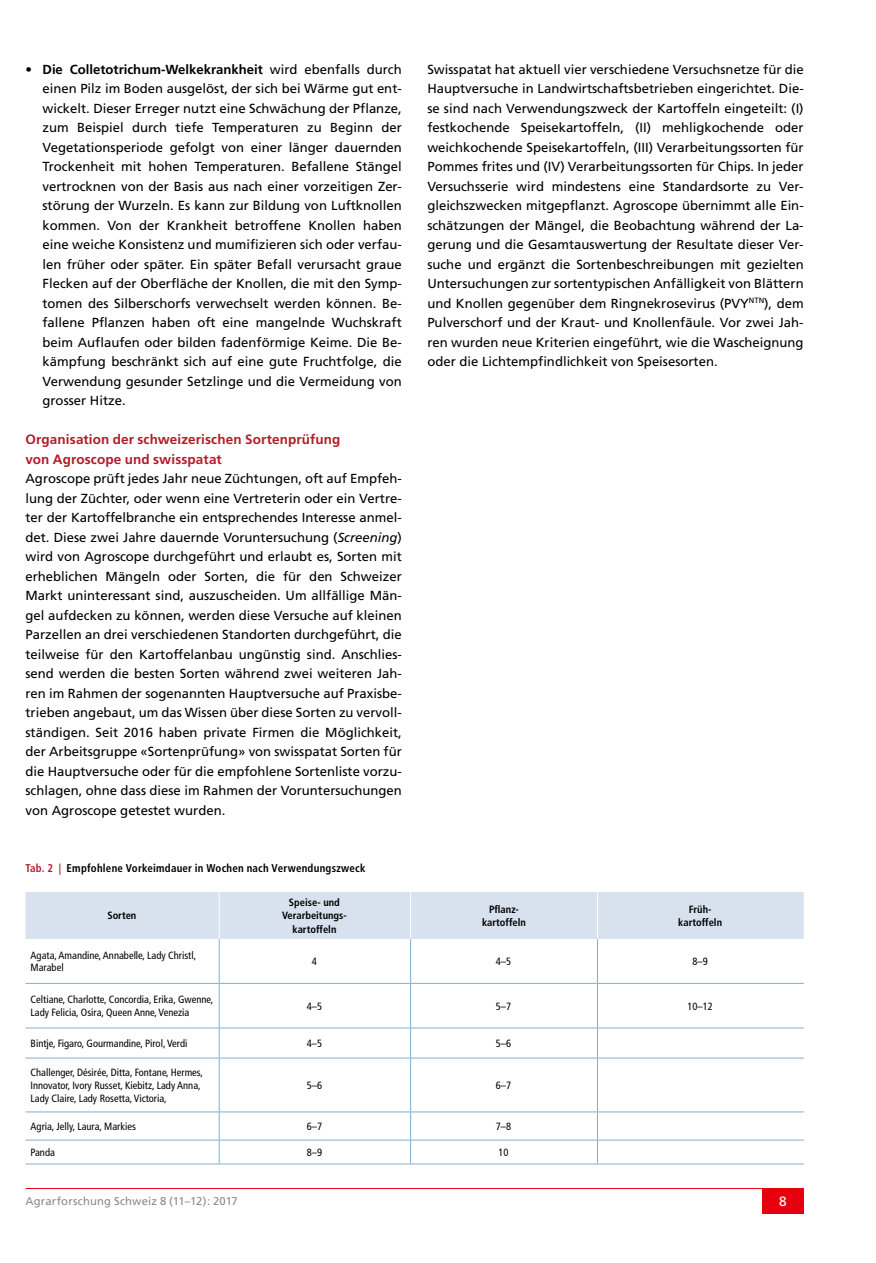
<style>
.page{position:relative;width:876px;height:1263px;background:#fff}
.page>*{position:absolute;margin:0;border:0;box-sizing:border-box;transform-origin:0 0}
.t1{font:700 13.5px/19.5px "Frutiger";letter-spacing:.01em;color:#b21c27}
.t2{font:13.5px "Frutiger";color:#fff}
.t3{font:13.2px/19.5px "Frutiger";color:#000;text-align:justify}
.t4{font:700 condensed 11.25px "Frutiger";letter-spacing:.02em;color:#000}
.t5{font:11.25px "Frutiger";letter-spacing:.015em;color:#878988}
.t6{font:condensed 10.5px/12.6px "Frutiger";color:#000}
.t7{font:700 condensed 10.5px/13.5px "Frutiger";color:#000;text-align:center}
.s1{font-weight:700}
.s2{font-style:italic}
.s3{color:#b21c27}
</style>
<div class="page">
<hr style="left:26px;top:1188px;width:778px;height:1px;background:#e7000e">
<div style="left:762px;top:1188px;width:42px;height:26px;background:#e7000e"></div>
<div style="left:26px;top:892px;width:778px;height:47px;background:#d7e2ee"></div>
<hr style="left:219px;top:939px;width:1px;height:44px;background:#84adcc">
<hr style="left:410px;top:939px;width:1px;height:44px;background:#84adcc">
<hr style="left:597px;top:939px;width:1px;height:44px;background:#84adcc">
<hr style="left:219px;top:984px;width:1px;height:43px;background:#84adcc">
<hr style="left:410px;top:984px;width:1px;height:43px;background:#84adcc">
<hr style="left:597px;top:984px;width:1px;height:43px;background:#84adcc">
<hr style="left:219px;top:1028px;width:1px;height:30px;background:#84adcc">
<hr style="left:410px;top:1028px;width:1px;height:30px;background:#84adcc">
<hr style="left:597px;top:1028px;width:1px;height:30px;background:#84adcc">
<hr style="left:219px;top:1058px;width:1px;height:53px;background:#84adcc">
<hr style="left:410px;top:1058px;width:1px;height:53px;background:#84adcc">
<hr style="left:597px;top:1058px;width:1px;height:53px;background:#84adcc">
<svg style="left:219px;top:1112px;width:1px;height:51px"></svg>
<svg style="left:410px;top:1112px;width:1px;height:51px"></svg>
<svg style="left:597px;top:1112px;width:1px;height:51px"></svg>
<hr style="left:26px;top:983px;width:193px;height:1px;background:#84adcc">
<hr style="left:219px;top:983px;width:192px;height:1px;background:#84adcc">
<hr style="left:411px;top:983px;width:186px;height:1px;background:#84adcc">
<hr style="left:597px;top:983px;width:207px;height:1px;background:#84adcc">
<hr style="left:26px;top:1027px;width:193px;height:1px;background:#84adcc">
<hr style="left:219px;top:1027px;width:192px;height:1px;background:#84adcc">
<hr style="left:411px;top:1027px;width:186px;height:1px;background:#84adcc">
<hr style="left:597px;top:1027px;width:207px;height:1px;background:#84adcc">
<hr style="left:26px;top:1058px;width:193px;height:1px;background:#84adcc">
<hr style="left:219px;top:1058px;width:192px;height:1px;background:#84adcc">
<hr style="left:411px;top:1058px;width:186px;height:1px;background:#84adcc">
<hr style="left:597px;top:1058px;width:207px;height:1px;background:#84adcc">
<hr style="left:26px;top:1111px;width:193px;height:1px;background:#84adcc">
<hr style="left:219px;top:1111px;width:192px;height:1px;background:#84adcc">
<hr style="left:411px;top:1111px;width:186px;height:1px;background:#84adcc">
<hr style="left:597px;top:1111px;width:207px;height:1px;background:#84adcc">
<hr style="left:26px;top:1140px;width:193px;height:1px;background:#84adcc">
<hr style="left:219px;top:1140px;width:192px;height:1px;background:#84adcc">
<hr style="left:411px;top:1140px;width:186px;height:1px;background:#84adcc">
<hr style="left:597px;top:1140px;width:207px;height:1px;background:#84adcc">
<hr style="left:26px;top:1163px;width:193px;height:1px;background:#84adcc">
<hr style="left:219px;top:1163px;width:192px;height:1px;background:#84adcc">
<hr style="left:411px;top:1163px;width:186px;height:1px;background:#84adcc">
<hr style="left:597px;top:1163px;width:207px;height:1px;background:#84adcc">
<hr style="left:219px;top:892px;width:1px;height:47px;background:#fff">
<hr style="left:410px;top:892px;width:1px;height:47px;background:#fff">
<hr style="left:597px;top:892px;width:1px;height:47px;background:#fff">
<p class="t3" style="left:43px;top:59px;width:361px;text-indent:-17px">• <span class="s1">Die Colletotrichum-Welkekrankheit</span> wird ebenfalls durch einen Pilz im Boden ausgelöst, der sich bei Wärme gut ent&shy;wickelt. Dieser Erreger nutzt eine Schwächung der Pflanze, zum Beispiel durch tiefe Temperaturen zu Beginn der Vegetationsperiode gefolgt von einer länger dauernden Trockenheit mit hohen Temperaturen. Befallene Stängel vertrocknen von der Basis aus nach einer vorzeitigen Zer&shy;störung der Wurzeln. Es kann zur Bildung von Luftknollen kommen. Von der Krankheit betroffene Knollen haben eine weiche Konsistenz und mumifizieren sich oder verfau&shy;len früher oder später. Ein später Befall verursacht graue Flecken auf der Oberfläche der Knollen, die mit den Symp&shy;tomen des Silberschorfs verwechselt werden können. Be&shy;fallene Pflanzen haben oft eine mangelnde Wuchskraft beim Auflaufen oder bilden fadenförmige Keime. Die Be&shy;kämpfung beschränkt sich auf eine gute Fruchtfolge, die Verwendung gesunder Setzlinge und die Vermeidung von grosser Hitze.</p>
<p class="t1" style="left:26px;top:429px;width:316px">Organisation der schweizerischen Sortenprüfung von Agroscope und swisspatat</p>
<p class="t3" style="left:26px;top:469px;width:378px">Agroscope prüft jedes Jahr neue Züchtungen, oft auf Empfeh&shy;lung der Züchter, oder wenn eine Vertreterin oder ein Vertre&shy;ter der Kartoffelbranche ein entsprechendes Interesse anmel&shy;det. Diese zwei Jahre dauernde Voruntersuchung (<span class="s2">Screening</span>) wird von Agroscope durchgeführt und erlaubt es, Sorten mit erheblichen Mängeln oder Sorten, die für den Schweizer Markt uninteressant sind, auszuscheiden. Um allfällige Män&shy;gel aufdecken zu können, werden diese Versuche auf kleinen Parzellen an drei verschiedenen Standorten durchgeführt, die teilweise für den Kartoffelanbau ungünstig sind. Anschlies&shy;send werden die besten Sorten während zwei weiteren Jah&shy;ren im Rahmen der sogenannten Hauptversuche auf Praxisbe&shy;trieben angebaut, um das Wissen über diese Sorten zu vervoll&shy;ständigen. Seit 2016 haben private Firmen die Möglichkeit, der Arbeitsgruppe «Sortenprüfung» von swisspatat Sorten für die Hauptversuche oder für die empfohlene Sortenliste vorzu&shy;schlagen, ohne dass diese im Rahmen der Voruntersuchungen von Agroscope getestet wurden.</p>
<p class="t4" style="left:25px;top:862px;width:342px"><span class="s3">Tab. 2 |</span> Empfohlene Vorkeimdauer in Wochen nach Verwendungszweck</p>
<p class="t3" style="left:427px;top:59px;width:378px">Swisspatat hat aktuell vier verschiedene Versuchsnetze für die Hauptversuche in Landwirtschaftsbetrieben eingerichtet. Die&shy;se sind nach Verwendungszweck der Kartoffeln eingeteilt: (I) festkochende Speisekartoffeln, (II) mehligkochende oder weichkochende Speisekartoffeln, (III) Verarbeitungssorten für Pommes frites und (IV) Verarbeitungssorten für Chips. In jeder Versuchsserie wird mindestens eine Standardsorte zu Ver&shy;gleichszwecken mitgepflanzt. Agroscope übernimmt alle Ein&shy;schätzungen der Mängel, die Beobachtung während der La&shy;gerung und die Gesamtauswertung der Resultate dieser Ver&shy;suche und ergänzt die Sortenbeschreibungen mit gezielten Untersuchungen zur sortentypischen Anfälligkeit von Blättern und Knollen gegenüber dem Ringnekrosevirus (PVY<sup>NTN</sup>), dem Pulverschorf und der Kraut- und Knollenfäule. Vor zwei Jah&shy;ren wurden neue Kriterien eingeführt, wie die Wascheignung oder die Lichtempfindlichkeit von Speisesorten.</p>
<p class="t7" style="left:107px;top:909px;width:30px">Sorten</p>
<p class="t7" style="left:282px;top:895px;width:66px">Speise- und<br>Verarbeitungs&shy;kartoffeln</p>
<p class="t7" style="left:482px;top:902px;width:45px">Pflanz&shy;kartoffeln</p>
<p class="t7" style="left:678px;top:902px;width:45px">Früh&shy;kartoffeln</p>
<p class="t6" style="left:31px;top:949px;width:167px">Agata, Amandine, Annabelle, Lady Christl,<br>Marabel</p>
<p class="t6" style="left:312px;top:955px;width:7px">4</p>
<p class="t6" style="left:496px;top:955px;width:17px">4–5</p>
<p class="t6" style="left:692px;top:955px;width:17px">8–9</p>
<p class="t6" style="left:31px;top:993px;width:184px">Celtiane, Charlotte, Concordia, Erika, Gwenne,<br>Lady Felicia, Osira, Queen Anne, Venezia</p>
<p class="t6" style="left:307px;top:1000px;width:17px">4–5</p>
<p class="t6" style="left:496px;top:1000px;width:17px">5–7</p>
<p class="t6" style="left:687px;top:1000px;width:27px">10–12</p>
<p class="t6" style="left:31px;top:1037px;width:158px">Bintje, Figaro, Gourmandine, Pirol, Verdi</p>
<p class="t6" style="left:307px;top:1037px;width:17px">4–5</p>
<p class="t6" style="left:496px;top:1037px;width:17px">5–6</p>
<p class="t6" style="left:31px;top:1066px;width:174px">Challenger, Désirée, Ditta, Fontane, Hermes,<br>Innovator, Ivory Russet, Kiebitz, Lady Anna,<br>Lady Claire, Lady Rosetta, Victoria,</p>
<p class="t6" style="left:307px;top:1079px;width:17px">5–6</p>
<p class="t6" style="left:496px;top:1079px;width:17px">6–7</p>
<p class="t6" style="left:31px;top:1120px;width:107px">Agria, Jelly, Laura, Markies</p>
<p class="t6" style="left:307px;top:1120px;width:17px">6–7</p>
<p class="t6" style="left:496px;top:1120px;width:17px">7–8</p>
<p class="t6" style="left:31px;top:1146px;width:26px">Panda</p>
<p class="t6" style="left:307px;top:1146px;width:17px">8–9</p>
<p class="t6" style="left:498px;top:1146px;width:12px">10</p>
<p class="t5" style="left:26px;top:1194px;width:214px">Agrarforschung Schweiz 8 (11–12): 2017</p>
<p class="t2" style="left:779px;top:1193px;width:9px">8</p>
</div>
